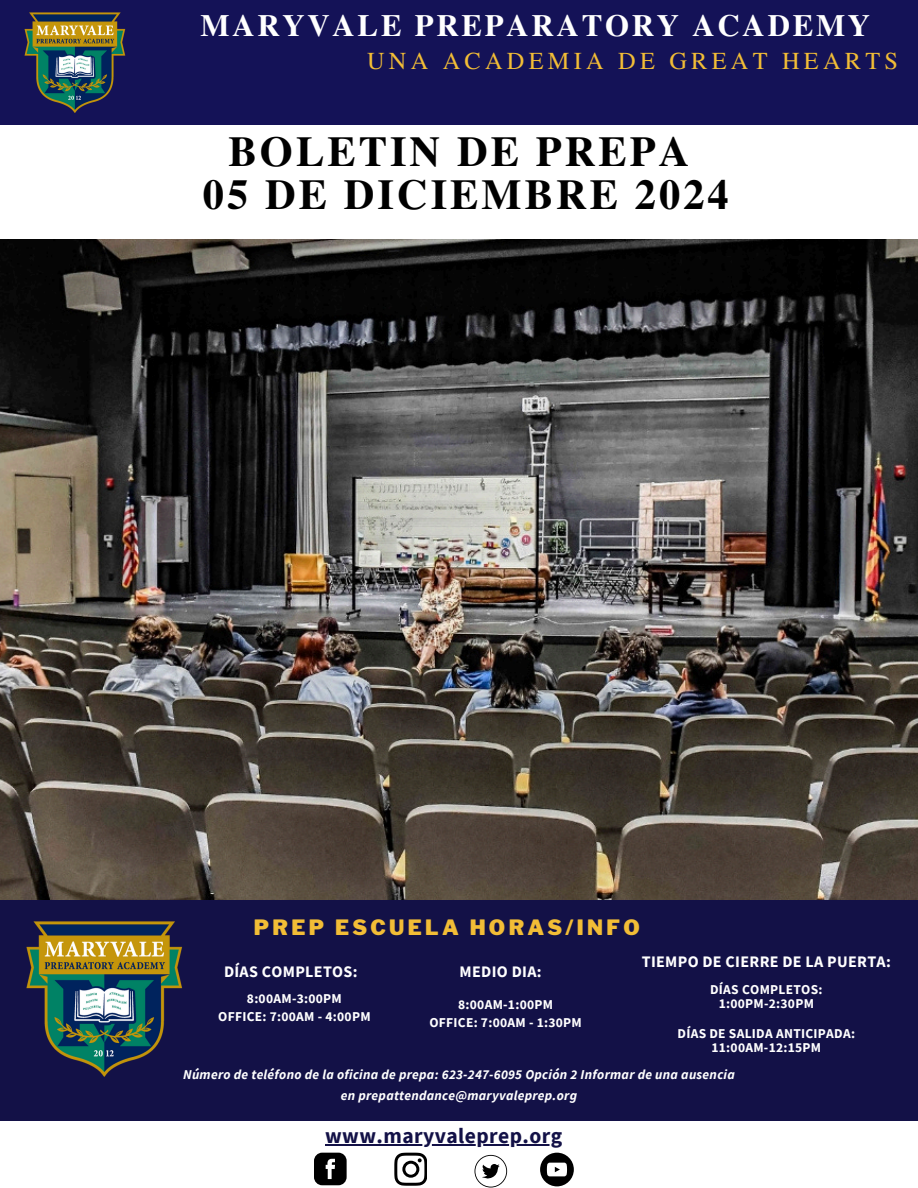
<style>
.page{position:relative;width:918px;height:1188px;background:#fff}
.page>*{position:absolute;margin:0;border:0;box-sizing:border-box;transform-origin:0 0}
.t1{font:700 42.45px/42.8px "Te X Gyre Termes";letter-spacing:.07em;color:#000;text-align:center}
.t2{font:700 30.9px "Te X Gyre Termes";letter-spacing:.09em;color:#fff}
.t3{font:24.3px "Te X Gyre Termes";letter-spacing:.175em;color:#f2bd36}
.t4{font:700 21.6px "Source Sans Pro";letter-spacing:.02em;color:#131147}
.t5{font:900 21px "Libre Franklin";letter-spacing:.16em;color:#f2bd36}
.t6{font:700 16.05px "Source Sans Pro";letter-spacing:.02em;color:#fff}
.t7{font:700 13.5px "Source Sans Pro";letter-spacing:.02em;color:#fff}
.t8{font:italic 700 13.5px/20.2px "Source Sans Pro";letter-spacing:.02em;color:#fff;text-align:center}
</style>
<div class="page">
<img style="left:0;top:239px;width:918px;height:661px">
<div style="left:0;top:0;width:918px;height:239px;background:#141257"></div>
<div style="left:0;top:125px;width:918px;height:114px;background:#fff"></div>
<svg style="left:394px;top:1153px;width:33px;height:32px"></svg>
<svg style="left:314px;top:1153px;width:33px;height:32px"></svg>
<svg style="left:475px;top:1155px;width:32px;height:33px"></svg>
<svg style="left:540px;top:1153px;width:34px;height:33px"></svg>
<div style="left:0;top:900px;width:918px;height:221px;background:#131147"></div>
<img style="left:26px;top:921px;width:156px;height:156px">
<img style="left:24px;top:12px;width:102px;height:101px">
<hr style="left:325px;top:1144px;width:238px;height:2px;background:#131147">
<p class="t2" style="left:200px;top:2px;width:671px">MARYVALE PREPARATORY ACADEMY</p>
<h2 class="t3" style="left:367px;top:44px;width:533px">UNA ACADEMIA DE GREAT HEARTS</h2>
<p class="t1" style="left:203px;top:128px;width:528px">BOLETIN DE PREPA<br>05 DE DICIEMBRE 2024</p>
<p class="t5" style="left:254px;top:915px;width:387px">PREP ESCUELA HORAS/INFO</p>
<p class="t6" style="left:224px;top:962px;width:135px">DÍAS COMPLETOS:</p>
<h3 class="t7" style="left:247px;top:990px;width:96px">8:00AM-3:00PM</h3>
<h1 class="t7" style="left:218px;top:1008px;width:154px">OFFICE: 7:00AM - 4:00PM</h1>
<p class="t6" style="left:460px;top:962px;width:84px">MEDIO DIA:</p>
<h6 class="t7" style="left:458px;top:996px;width:96px">8:00AM-1:00PM</h6>
<p class="t7" style="left:429px;top:1014px;width:154px">OFFICE: 7:00AM - 1:30PM</p>
<h6 class="t6" style="left:642px;top:951px;width:251px">TIEMPO DE CIERRE DE LA PUERTA:</h6>
<p class="t7" style="left:710px;top:980px;width:114px">DÍAS COMPLETOS:</p>
<p class="t7" style="left:719px;top:995px;width:97px">1:00PM-2:30PM</p>
<p class="t7" style="left:678px;top:1024px;width:179px">DÍAS DE SALIDA ANTICIPADA:</p>
<p class="t7" style="left:711px;top:1039px;width:111px">11:00AM-12:15PM</p>
<h6 class="t8" style="left:183px;top:1064px;width:553px">Número de teléfono de la oficina de prepa: 623-247-6095 Opción 2 Informar de una ausencia en prepattendance@maryvaleprep.org</h6>
<h4 class="t4" style="left:325px;top:1122px;width:239px">www.maryvaleprep.org</h4>
</div>
